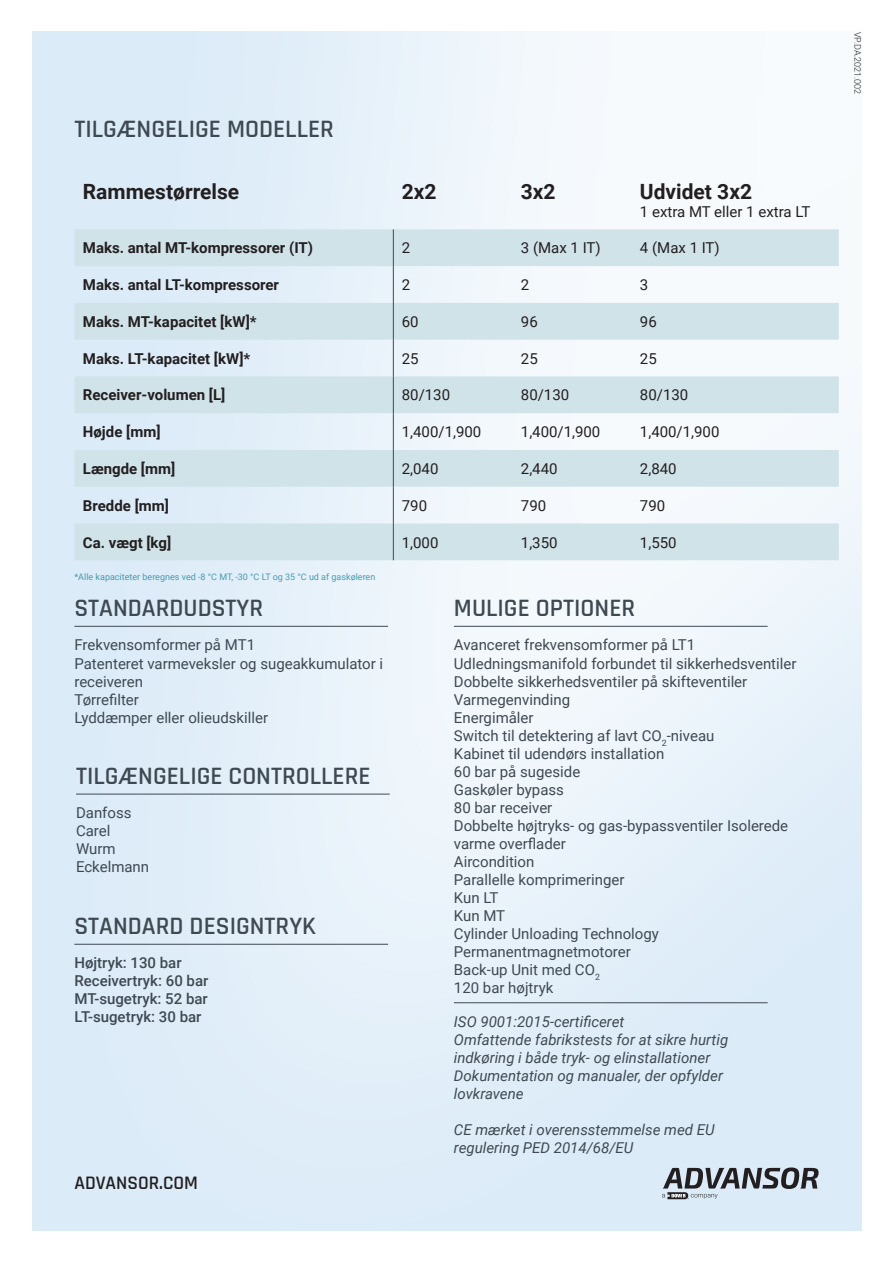
<style>
.page{position:relative;width:893px;height:1263px;background:#fff}
.page>*{position:absolute;margin:0;border:0;box-sizing:border-box;transform-origin:0 0}
.t1{font:600 25.35px "Rajdhani";color:#3f4952}
.t2{font:700 21px "Roboto";color:#231f20}
.t3{font:600 19.35px "Rajdhani";color:#231f20}
.t4{font:15px "Roboto";color:#3f4952}
.t5{font:italic 15px "Roboto";color:#3f4952}
.t6{font:700 15px "Roboto";color:#231f20}
.t7{font:15px "Roboto";color:#231f20}
.t8{font:500 15px "Roboto";color:#3f4952}
.t9{font:9px "Roboto";color:#479cae}
.t10{font:300 9px "Roboto";color:#231f20}
</style>
<div class="page">
<svg style="left:662px;top:1167px;width:157px;height:32px;background:#99a2aa"></svg>
<svg style="left:74px;top:229px;width:765px;height:331px;fill:#d0e3e9"></svg>
<hr style="left:393px;top:229px;width:1px;height:37px;background:#3f4952">
<hr style="left:393px;top:266px;width:1px;height:37px;background:#3f4952">
<hr style="left:393px;top:303px;width:1px;height:37px;background:#3f4952">
<hr style="left:393px;top:340px;width:1px;height:36px;background:#3f4952">
<hr style="left:393px;top:376px;width:1px;height:37px;background:#3f4952">
<hr style="left:393px;top:413px;width:1px;height:37px;background:#3f4952">
<hr style="left:393px;top:450px;width:1px;height:37px;background:#3f4952">
<hr style="left:393px;top:487px;width:1px;height:36px;background:#3f4952">
<hr style="left:393px;top:523px;width:1px;height:37px;background:#3f4952">
<hr style="left:76px;top:794px;width:314px;height:1px;background:#3f4952">
<hr style="left:74px;top:944px;width:314px;height:1px;background:#3f4952">
<hr style="left:74px;top:626px;width:314px;height:1px;background:#3f4952">
<hr style="left:454px;top:1002px;width:314px;height:1px;background:#3f4952">
<hr style="left:454px;top:626px;width:314px;height:1px;background:#3f4952">
<p class="t1" style="left:74px;top:114px;width:261px">TILGÆNGELIGE MODELLER</p>
<p class="t2" style="left:83px;top:176px;width:158px">Rammestørrelse</p>
<p class="t2" style="left:402px;top:176px;width:36px">2x2</p>
<p class="t2" style="left:521px;top:176px;width:36px">3x2</p>
<p class="t2" style="left:640px;top:176px;width:114px">Udvidet 3x2</p>
<p class="t7" style="left:640px;top:201px;width:172px">1 extra MT eller 1 extra LT</p>
<p class="t6" style="left:83px;top:238px;width:232px">Maks. antal MT-kompressorer (IT)</p>
<p class="t7" style="left:402px;top:238px;width:10px">2</p>
<p class="t7" style="left:521px;top:238px;width:81px">3 (Max 1 IT)</p>
<p class="t7" style="left:640px;top:238px;width:81px">4 (Max 1 IT)</p>
<p class="t6" style="left:83px;top:274px;width:198px">Maks. antal LT-kompressorer</p>
<p class="t7" style="left:402px;top:274px;width:10px">2</p>
<p class="t7" style="left:521px;top:274px;width:10px">2</p>
<p class="t7" style="left:640px;top:274px;width:10px">3</p>
<p class="t6" style="left:83px;top:311px;width:175px">Maks. MT-kapacitet [kW]*</p>
<p class="t7" style="left:402px;top:311px;width:18px">60</p>
<p class="t7" style="left:521px;top:311px;width:18px">96</p>
<p class="t7" style="left:640px;top:311px;width:18px">96</p>
<p class="t6" style="left:83px;top:348px;width:169px">Maks. LT-kapacitet [kW]*</p>
<p class="t7" style="left:402px;top:348px;width:18px">25</p>
<p class="t7" style="left:521px;top:348px;width:18px">25</p>
<p class="t7" style="left:640px;top:348px;width:18px">25</p>
<p class="t6" style="left:83px;top:385px;width:144px">Receiver-volumen [L]</p>
<p class="t7" style="left:402px;top:385px;width:50px">80/130</p>
<p class="t7" style="left:521px;top:385px;width:50px">80/130</p>
<p class="t7" style="left:640px;top:385px;width:50px">80/130</p>
<p class="t6" style="left:83px;top:421px;width:79px">Højde [mm]</p>
<p class="t7" style="left:402px;top:421px;width:81px">1,400/1,900</p>
<p class="t7" style="left:521px;top:421px;width:81px">1,400/1,900</p>
<p class="t7" style="left:640px;top:421px;width:81px">1,400/1,900</p>
<p class="t6" style="left:83px;top:458px;width:94px">Længde [mm]</p>
<p class="t7" style="left:402px;top:458px;width:38px">2,040</p>
<p class="t7" style="left:521px;top:458px;width:38px">2,440</p>
<p class="t7" style="left:640px;top:458px;width:38px">2,840</p>
<p class="t6" style="left:83px;top:495px;width:88px">Bredde [mm]</p>
<p class="t7" style="left:402px;top:495px;width:27px">790</p>
<p class="t7" style="left:521px;top:495px;width:27px">790</p>
<p class="t7" style="left:640px;top:495px;width:27px">790</p>
<p class="t6" style="left:83px;top:532px;width:90px">Ca. vægt [kg]</p>
<p class="t7" style="left:402px;top:532px;width:38px">1,000</p>
<p class="t7" style="left:521px;top:532px;width:38px">1,350</p>
<p class="t7" style="left:640px;top:532px;width:38px">1,550</p>
<p class="t9" style="left:74px;top:570px;width:302px">*Alle kapaciteter beregnes ved -8 °C MT, -30 °C LT og 35 °C ud af gaskøleren</p>
<p class="t1" style="left:74px;top:593px;width:190px">STANDARDUDSTYR</p>
<p class="t4" style="left:74px;top:635px;width:182px">Frekvensomformer på MT1</p>
<p class="t4" style="left:74px;top:653px;width:310px">Patenteret varmeveksler og sugeakkumulator i</p>
<p class="t4" style="left:74px;top:671px;width:70px">receiveren</p>
<p class="t4" style="left:74px;top:689px;width:66px">Tørrefilter</p>
<p class="t4" style="left:74px;top:707px;width:195px">Lyddæmper eller olieudskiller</p>
<p class="t1" style="left:76px;top:761px;width:296px">TILGÆNGELIGE CONTROLLERE</p>
<p class="t4" style="left:76px;top:802px;width:57px">Danfoss</p>
<p class="t4" style="left:76px;top:820px;width:36px">Carel</p>
<p class="t4" style="left:76px;top:838px;width:41px">Wurm</p>
<p class="t4" style="left:76px;top:856px;width:75px">Eckelmann</p>
<p class="t1" style="left:74px;top:911px;width:243px">STANDARD DESIGNTRYK</p>
<p class="t8" style="left:74px;top:952px;width:109px">Højtryk: 130 bar</p>
<p class="t8" style="left:74px;top:970px;width:136px">Receivertryk: 60 bar</p>
<p class="t8" style="left:74px;top:988px;width:135px">MT-sugetryk: 52 bar</p>
<p class="t8" style="left:74px;top:1006px;width:129px">LT-sugetryk: 30 bar</p>
<p class="t3" style="left:74px;top:1171px;width:125px">ADVANSOR.COM</p>
<p class="t1" style="left:454px;top:593px;width:183px">MULIGE OPTIONER</p>
<p class="t4" style="left:454px;top:635px;width:243px">Avanceret frekvensomformer på LT1</p>
<p class="t4" style="left:454px;top:653px;width:344px">Udledningsmanifold forbundet til sikkerhedsventiler</p>
<p class="t4" style="left:454px;top:671px;width:295px">Dobbelte sikkerhedsventiler på skifteventiler</p>
<p class="t4" style="left:454px;top:689px;width:118px">Varmegenvinding</p>
<p class="t4" style="left:454px;top:707px;width:81px">Energimåler</p>
<p class="t4" style="left:454px;top:725px;width:262px">Switch til detektering af lavt CO<sub>2</sub>-niveau</p>
<p class="t4" style="left:454px;top:743px;width:212px">Kabinet til udendørs installation</p>
<p class="t4" style="left:454px;top:761px;width:128px">60 bar på sugeside</p>
<p class="t4" style="left:454px;top:779px;width:112px">Gaskøler bypass</p>
<p class="t4" style="left:454px;top:797px;width:100px">80 bar receiver</p>
<p class="t4" style="left:454px;top:815px;width:336px">Dobbelte højtryks- og gas-bypassventiler Isolerede</p>
<p class="t4" style="left:454px;top:833px;width:113px">varme overflader</p>
<p class="t4" style="left:454px;top:851px;width:82px">Aircondition</p>
<p class="t4" style="left:454px;top:869px;width:172px">Parallelle komprimeringer</p>
<p class="t4" style="left:454px;top:887px;width:46px">Kun LT</p>
<p class="t4" style="left:454px;top:905px;width:53px">Kun MT</p>
<p class="t4" style="left:454px;top:923px;width:207px">Cylinder Unloading Technology</p>
<p class="t4" style="left:454px;top:941px;width:178px">Permanentmagnetmotorer</p>
<p class="t4" style="left:454px;top:959px;width:148px">Back-up Unit med CO<sub>2</sub></p>
<p class="t4" style="left:454px;top:977px;width:101px">120 bar højtryk</p>
<p class="t5" style="left:454px;top:1011px;width:172px">ISO 9001:2015-certificeret</p>
<p class="t5" style="left:454px;top:1029px;width:276px">Omfattende fabrikstests for at sikre hurtig</p>
<p class="t5" style="left:454px;top:1047px;width:258px">indkøring i både tryk- og elinstallationer</p>
<p class="t5" style="left:454px;top:1065px;width:271px">Dokumentation og manualer, der opfylder</p>
<p class="t5" style="left:454px;top:1083px;width:71px">lovkravene</p>
<p class="t5" style="left:454px;top:1119px;width:262px">CE mærket i overensstemmelse med EU</p>
<p class="t5" style="left:454px;top:1137px;width:181px">regulering PED 2014/68/EU</p>
<p class="t10" style="left:864px;top:32px;width:64px;rotate:90deg">VP.DA.2021.002</p>
</div>
